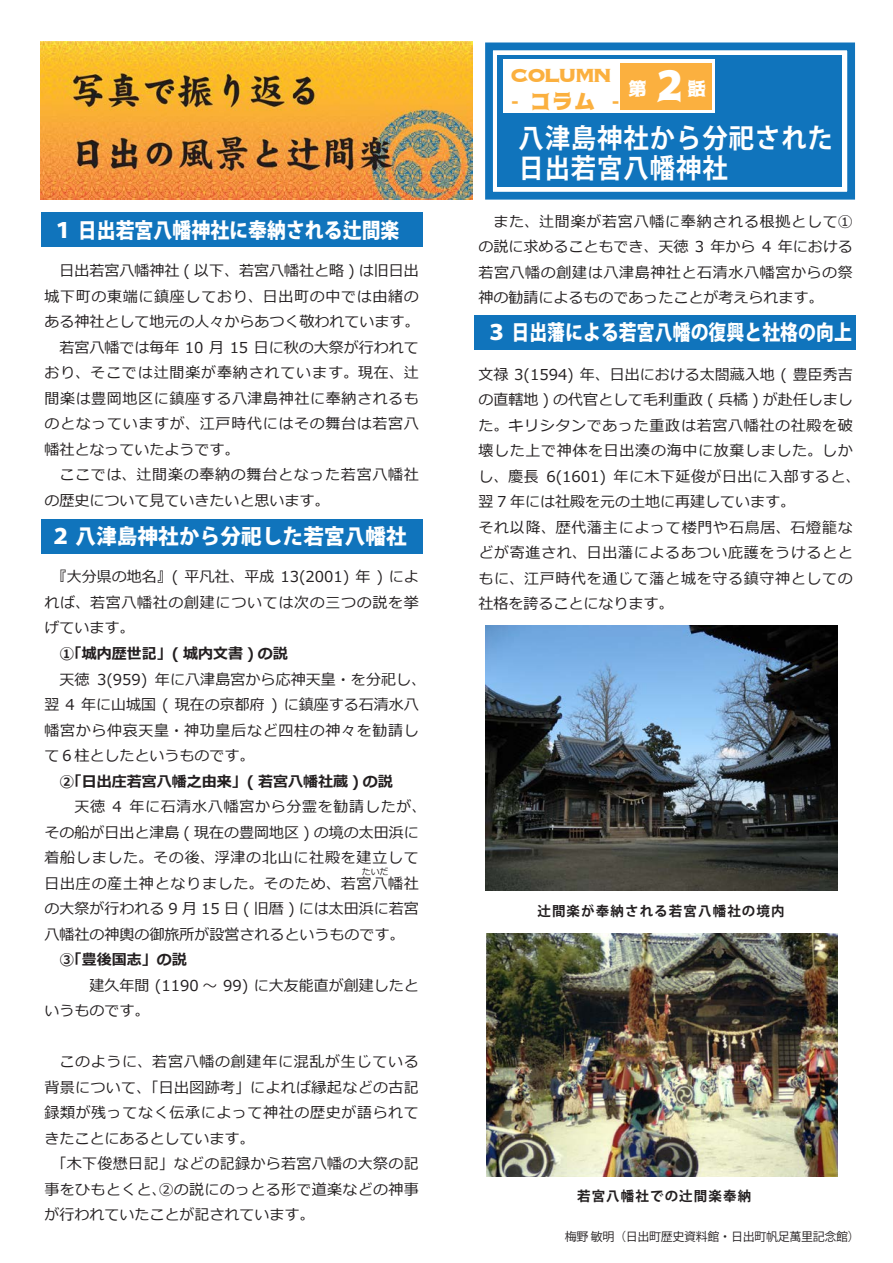
<style>
.page{position:relative;width:893px;height:1263px;background:#fff}
.page>*{position:absolute;margin:0;border:0;box-sizing:border-box;transform-origin:0 0}
.t1{font:900 40.5px "Toge Maru Gothic";color:#fff}
.t2{font:30px "Copperplate Thirty Three BC";letter-spacing:-.08em;color:#fbb03f}
.t3{font:700 27px/30px "Koz Go Pr 6 N";letter-spacing:.035em;color:#fff;scale:.94 1}
.t4{font:800 21px "Koz Go Pr 6 N";letter-spacing:.005em;color:#fff}
.t5{font:900 21px "Toge Maru Gothic";color:#fbb03f}
.t6{font:800 18px "Toge Maru Gothic";color:#fff}
.t7{font:15px/25.5px "Meiryo";letter-spacing:.025em;color:#231f20;text-align:justify}
.t8{font:15px/25.5px "Meiryo";color:#231f20}
.t9{font:15px/25.5px "Meiryo";letter-spacing:.045em;color:#231f20}
.t10{font:15px/25.5px "Meiryo";letter-spacing:.005em;color:#231f20}
.t11{font:700 15px "Meiryo";color:#231f20}
.t12{font:15px "Meiryo";letter-spacing:.055em;color:#231f20}
.t13{font:15px "Meiryo";letter-spacing:.05em;color:#231f20}
.t14{font:700 13.5px "Koz Go Pro";letter-spacing:.08em;color:#231f20}
.t15{font:12px "Koz Go Pr 6 N";letter-spacing:-.025em;color:#231f20}
.t16{font:9px "Meiryo";color:#231f20}
.s1{font-family:"Koz Go Pr 6 N";font-weight:800}
</style>
<div class="page">
<div style="left:41px;top:213px;width:381px;height:34px;background:#1074bc"></div>
<div style="left:41px;top:519px;width:381px;height:34px;background:#1074bc"></div>
<div style="left:497px;top:55px;width:344px;height:132px;background:#1074bc"></div>
<div style="left:503px;top:60px;width:212px;height:53px;background:#fff"></div>
<div style="left:485px;top:43px;width:370px;height:157px;border:8px solid #1074bc"></div>
<div style="left:620px;top:63px;width:92px;height:47px;background:#fbb03f"></div>
<div style="left:475px;top:315px;width:381px;height:34px;background:#1074bc"></div>
<img style="left:41px;top:42px;width:432px;height:158px">
<img style="left:485px;top:625px;width:353px;height:265px">
<img style="left:487px;top:933px;width:351px;height:243px">
<h3 class="t4" style="left:53px;top:218px;width:348px">１ 日出若宮八幡神社に奉納される辻間楽</h3>
<p class="t8" style="left:59px;top:259px;width:361px">日出若宮八幡神社 ( 以下、若宮八幡社と略 ) は旧日出</p>
<p class="t9" style="left:44px;top:285px;width:376px">城下町の東端に鎮座しており、日出町の中では由緒の</p>
<p class="t8" style="left:44px;top:310px;width:376px">ある神社として地元の人々からあつく敬われています。</p>
<p class="t8" style="left:59px;top:336px;width:361px">若宮八幡では毎年 10 月 15 日に秋の大祭が行われて</p>
<p class="t12" style="left:44px;top:363px;width:376px">おり、そこでは辻間楽が奉納されています。現在、辻</p>
<p class="t7" style="left:44px;top:387px;width:376px">間楽は豊岡地区に鎮座する八津島神社に奉納されるも</p>
<p class="t9" style="left:44px;top:412px;width:376px">のとなっていますが、江戸時代にはその舞台は若宮八</p>
<p class="t8" style="left:44px;top:438px;width:196px">幡社となっていたようです。</p>
<p class="t13" style="left:59px;top:465px;width:361px">ここでは、辻間楽の奉納の舞台となった若宮八幡社</p>
<p class="t8" style="left:44px;top:489px;width:286px">の歴史について見ていきたいと思います。</p>
<h3 class="t4" style="left:50px;top:525px;width:358px">２ 八津島神社から分祀した若宮八幡社</h3>
<p class="t7" style="left:44px;top:565px;width:376px;text-indent:8px">『大分県の地名』( 平凡社、平成 13(2001) 年 ) によれば、若宮八幡社の創建については次の三つの説を挙げています。</p>
<p class="t11" style="left:59px;top:643px;width:230px">①「城内歴世記」( 城内文書 ) の説</p>
<p class="t10" style="left:44px;top:667px;width:383px;text-indent:15px">天徳 3(959) 年に八津島宮から応神天皇・を分祀し、翌 4 年に山城国 ( 現在の京都府 ) に鎮座する石清水八幡宮から仲哀天皇・神功皇后など四柱の神々を勧請して６柱としたというものです。</p>
<p class="t11" style="left:59px;top:770px;width:335px">②「日出庄若宮八幡之由来」( 若宮八幡社蔵 ) の説</p>
<p class="t8" style="left:44px;top:795px;width:383px;text-indent:15px">　天徳 4 年に石清水八幡宮から分霊を勧請したが、その船が日出と津島 ( 現在の豊岡地区 ) の境の太田浜に着船しました。その後、浮津の北山に社殿を建立して日出庄の産土神となりました。そのため、若宮八幡社の大祭が行われる 9 月 15 日 ( 旧暦 ) には太田浜に若宮八幡社の神輿の御旅所が設営されるというものです。</p>
<p class="t11" style="left:59px;top:949px;width:129px">③「豊後国志」の説</p>
<p class="t8" style="left:44px;top:973px;width:376px;text-indent:15px">　　建久年間 (1190 ～ 99) に大友能直が創建したというものです。</p>
<p class="t7" style="left:44px;top:1050px;width:376px;text-align:left;text-indent:15px">このように、若宮八幡の創建年に混乱が生じている背景について、「日出図跡考」によれば縁起などの古記録類が残ってなく伝承によって神社の歴史が語られてきたことにあるとしています。<br>　「木下俊懋日記」などの記録から若宮八幡の大祭の記事をひもとくと、②の説にのっとる形で道楽などの神事が行われていたことが記されています。</p>
<p class="t16" style="left:362px;top:866px;width:28px">たいだ</p>
<h2 class="t2" style="left:511px;top:59px;width:103px">column</h2>
<h3 class="t5" style="left:512px;top:85px;width:109px"><span class="s1">-</span> コラム <span class="s1">-</span></h3>
<h3 class="t3" style="left:518px;top:123px;width:336px">八津島神社から分祀された日出若宮八幡神社</h3>
<p class="t6" style="left:628px;top:74px;width:19px">第</p>
<h1 class="t1" style="left:657px;top:54px;width:28px">2</h1>
<p class="t6" style="left:688px;top:74px;width:19px">話</p>
<p class="t7" style="left:478px;top:209px;width:376px">　また、辻間楽が若宮八幡に奉納される根拠として①の説に求めることもでき、天徳 3 年から 4 年における若宮八幡の創建は八津島神社と石清水八幡宮からの祭神の勧請によるものであったことが考えられます。</p>
<h3 class="t4" style="left:486px;top:321px;width:367px">３ 日出藩による若宮八幡の復興と社格の向上</h3>
<p class="t9" style="left:478px;top:362px;width:383px">文禄 3(1594) 年、日出における太閤藏入地 ( 豊臣秀吉の直轄地 ) の代官として毛利重政 ( 兵橘 ) が赴任しました。キリシタンであった重政は若宮八幡社の社殿を破壊した上で神体を日出湊の海中に放棄しました。しかし、慶長 6(1601) 年に木下延俊が日出に入部すると、翌 7 年には社殿を元の土地に再建しています。<br>それ以降、歴代藩主によって楼門や石鳥居、石燈籠などが寄進され、日出藩によるあつい庇護をうけるとともに、江戸時代を通じて藩と城を守る鎮守神としての社格を誇ることになります。</p>
<p class="t14" style="left:537px;top:902px;width:249px">辻間楽が奉納される若宮八幡社の境内</p>
<p class="t14" style="left:577px;top:1187px;width:176px">若宮八幡社での辻間楽奉納</p>
<p class="t15" style="left:565px;top:1230px;width:296px">梅野 敏明（日出町歴史資料館・日出町帆足萬里記念館）</p>
</div>
